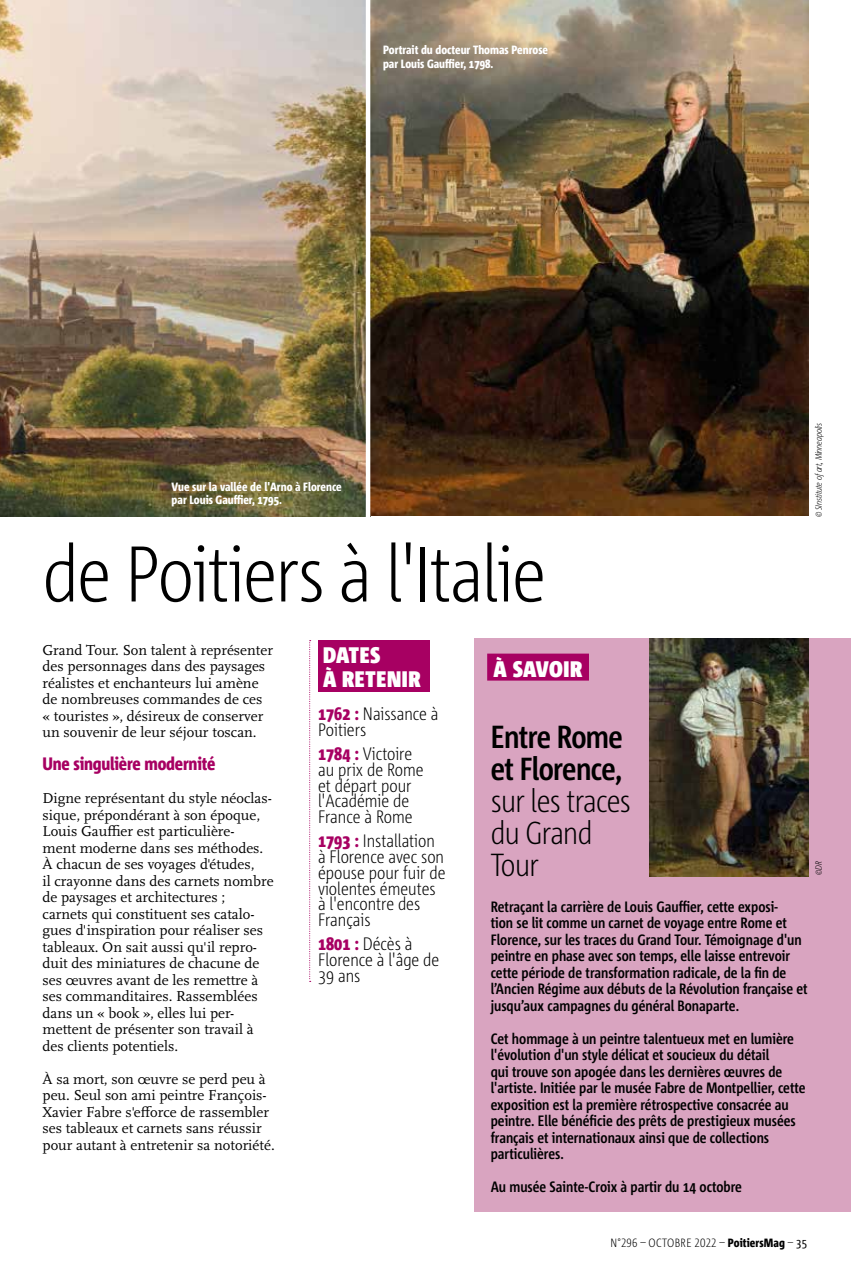
<style>
.page{position:relative;width:851px;height:1276px;background:#fff}
.page>*{position:absolute;margin:0;border:0;box-sizing:border-box;transform-origin:0 0}
.t1{font:300 78.6px "Corpid C1 Cd";letter-spacing:-.02em;color:#000}
.t2{font:300 31.95px/32px "Corpid C1 Cd";letter-spacing:-.02em;color:#000}
.t3{font:700 31.95px/32px "Corpid C1 Cd";letter-spacing:-.02em;color:#000}
.t4{font:900 22.5px/24px "Corpid C1 Cd";letter-spacing:.03em;color:#fff}
.t5{font:300 18px/15.8px "Corpid C1 Cd";color:#000}
.t6{font:800 18px "Corpid C1 Cd";letter-spacing:-.01em;color:#a70062}
.t7{font:15px/16.5px "Scala OT";color:#000}
.t8{font:700 15px/16.5px "Corpid C1 Cd";color:#000}
.t9{font:800 12px/13.5px "Corpid C1 Cd";color:#fff}
.t10{font:300 12px "Corpid C1 Cd";letter-spacing:.01em;color:#000}
.t11{font:italic 300 9px "Corpid C1 Cd";letter-spacing:-.02em;color:#000}
.s1{font-weight:800;color:#a70062}
.s2{font-weight:800}
.s3{font-weight:400}
</style>
<div class="page">
<div style="left:474px;top:638px;width:376px;height:574px;background:#d9a4c0"></div>
<svg style="left:309px;top:640px;width:2px;height:342px"></svg>
<div style="left:318px;top:640px;width:112px;height:51px;background:#a70062"></div>
<img style="left:0;top:0;width:366px;height:517px">
<img style="left:370px;top:0;width:438px;height:515px">
<img style="left:649px;top:638px;width:159px;height:238px">
<div style="left:487px;top:653px;width:102px;height:27px;background:#a70062"></div>
<p class="t9" style="left:383px;top:43px;width:167px">Portrait du docteur Thomas Penrose par Louis Gauffier, 1798.</p>
<p class="t9" style="left:171px;top:479px;width:172px">Vue sur la vallée de l'Arno à Florence par Louis Gauffier, 1795.</p>
<h1 class="t1" style="left:43px;top:524px;width:505px">de Poitiers à l'Italie</h1>
<p class="t11" style="left:812px;top:517px;width:95px;rotate:-90deg">© SInstitute of art, Minneapolis</p>
<p class="t7" style="left:43px;top:642px;width:232px">Grand Tour. Son talent à représenter des personnages dans des paysages réalistes et enchanteurs lui amène de nombreuses commandes de ces « touristes », désireux de conserver un souvenir de leur séjour toscan.</p>
<p class="t6" style="left:43px;top:752px;width:174px">Une singulière modernité</p>
<p class="t7" style="left:43px;top:790px;width:232px">Digne représentant du style néoclas&shy;sique, prépondérant à son époque, Louis Gauffier est particulière-<br>ment moderne dans ses méthodes.<br>À chacun de ses voyages d'études,<br>il crayonne dans des carnets nombre de paysages et architectures ; carnets qui constituent ses catalo&shy;gues d'inspiration pour réaliser ses tableaux. On sait aussi qu'il repro&shy;duit des miniatures de chacune de ses œuvres avant de les remettre à ses commanditaires. Rassemblées dans un « book », elles lui per&shy;mettent de présenter son travail à des clients potentiels.</p>
<p class="t7" style="left:43px;top:1071px;width:234px">À sa mort, son œuvre se perd peu à peu. Seul son ami peintre François-Xavier Fabre s'efforce de rassembler ses tableaux et carnets sans réussir pour autant à entretenir sa notoriété.</p>
<h3 class="t4" style="left:323px;top:643px;width:99px">DATES<br>À RETENIR</h3>
<p class="t5" style="left:318px;top:705px;width:122px"><span class="s1">1762 :</span> Naissance à<br>Poitiers</p>
<p class="t5" style="left:318px;top:745px;width:107px"><span class="s1">1784 :</span> Victoire au prix de Rome et départ pour l'Académie de<br>France à Rome</p>
<p class="t5" style="left:318px;top:832px;width:129px"><span class="s1">1793 :</span> Installation à Florence avec son épouse pour fuir de violentes émeutes à l'encontre des<br>Français</p>
<p class="t5" style="left:318px;top:935px;width:123px"><span class="s1">1801 :</span> Décès à<br>Florence à l'âge de<br>39 ans</p>
<h3 class="t4" style="left:493px;top:656px;width:90px">À SAVOIR</h3>
<h2 class="t3" style="left:490px;top:720px;width:134px">Entre Rome et Florence,</h2>
<h2 class="t2" style="left:490px;top:784px;width:142px">sur les traces du Grand<br>Tour</h2>
<p class="t8" style="left:490px;top:898px;width:318px">Retraçant la carrière de Louis Gauffier, cette exposi-<br>tion se lit comme un carnet de voyage entre Rome et Florence, sur les traces du Grand Tour. Témoignage d'un peintre en phase avec son temps, elle laisse entrevoir cette période de transformation radicale, de la fin de l’Ancien Régime aux débuts de la Révolution française et jusqu’aux campagnes du général Bonaparte.</p>
<p class="t8" style="left:490px;top:1030px;width:316px">Cet hommage à un peintre talentueux met en lumière l'évolution d'un style délicat et soucieux du détail<br>qui trouve son apogée dans les dernières œuvres de l'artiste. Initiée par le musée Fabre de Montpellier, cette exposition est la première rétrospective consacrée au peintre. Elle bénéficie des prêts de prestigieux musées français et internationaux ainsi que de collections particulières.</p>
<p class="t8" style="left:490px;top:1178px;width:253px">Au musée Sainte-Croix à partir du 14 octobre</p>
<p class="t11" style="left:812px;top:874px;width:15px;rotate:-90deg">©DR</p>
<p class="t10" style="left:610px;top:1235px;width:198px">N°296 – OCTOBRE 2022 – <span class="s2">PoitiersMag</span> – <span class="s3">35</span></p>
</div>
